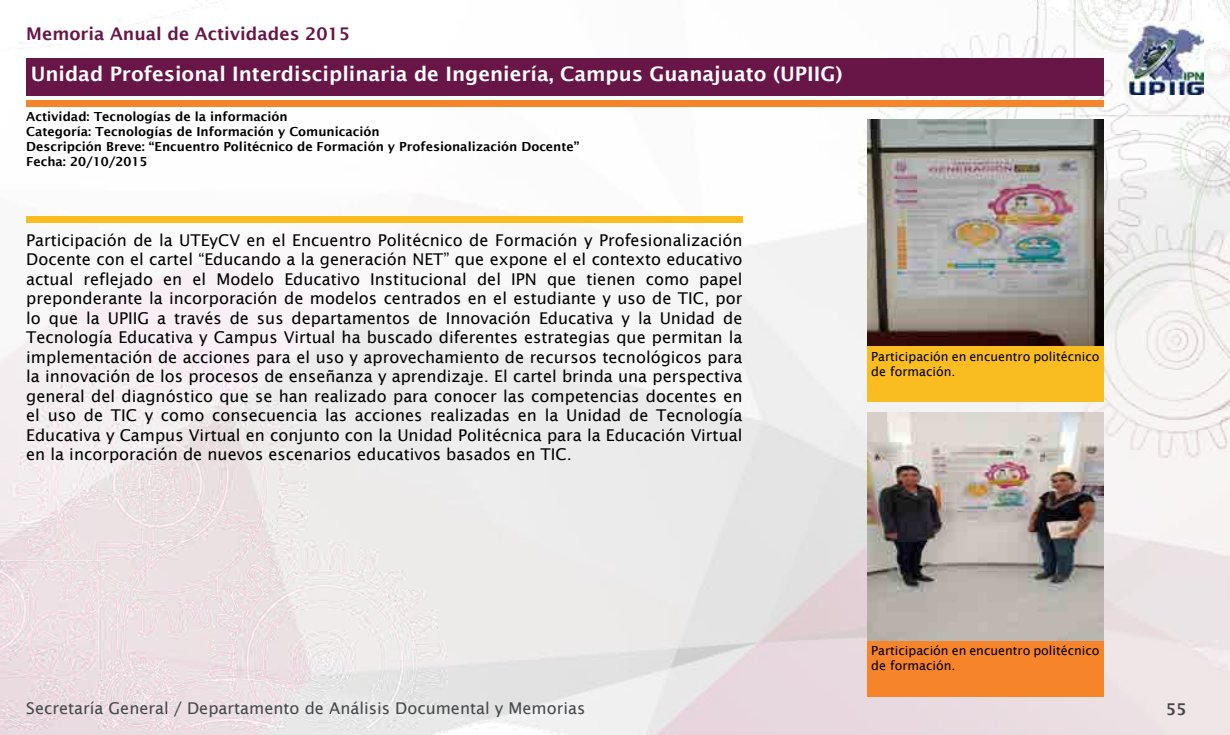
<style>
.page{position:relative;width:1230px;height:735px;background:#fff}
.page>*{position:absolute;margin:0;border:0;box-sizing:border-box;transform-origin:0 0}
.t1{font:600 20px "Lucida Sans";color:#fff}
.t2{font:600 17.5px "Lucida Sans";color:#681547}
.t3{font:16.25px/19.5px "Lucida Sans";color:#000;text-align:justify}
.t4{font:16.25px "Lucida Sans";color:#45484a}
.t5{font:600 16.25px "Lucida Sans";color:#45484a}
.t6{font:600 12.5px/15px "Lucida Sans";color:#000}
.t7{font:12.5px/15px "Lucida Sans";color:#000}
</style>
<div class="page">
<img style="left:0;top:0;width:1230px;height:735px">
<div style="left:26px;top:58px;width:1078px;height:38px;background:#681547"></div>
<div style="left:26px;top:216px;width:716px;height:7px;background:#f9bc21"></div>
<div style="left:26px;top:100px;width:1078px;height:6px;background:#f6842a"></div>
<div style="left:868px;top:345px;width:236px;height:57px;background:#f9bc21"></div>
<div style="left:868px;top:640px;width:236px;height:56px;background:#f6842a"></div>
<img style="left:868px;top:119px;width:235px;height:226px">
<img style="left:868px;top:412px;width:235px;height:228px">
<img style="left:1129px;top:21px;width:75px;height:74px">
<p class="t2" style="left:26px;top:24px;width:325px">Memoria Anual de Actividades 2015</p>
<p class="t1" style="left:31px;top:63px;width:813px">Unidad Profesional Interdisciplinaria de Ingeniería, Campus Guanajuato (UPIIG)</p>
<p class="t6" style="left:26px;top:109px;width:555px">Actividad: Tecnologías de la información<br>Categoría: Tecnologías de Información y Comunicación<br>Descripción Breve: “Encuentro Politécnico de Formación y Profesionalización Docente” Fecha: 20/10/2015</p>
<p class="t3" style="left:26px;top:230px;width:718px">Participación de la UTEyCV en el Encuentro Politécnico de Formación y Profesionalización Docente con el cartel “Educando a la generación NET” que expone el el contexto educativo actual reflejado en el Modelo Educativo Institucional del IPN que tienen como papel preponderante la incorporación de modelos centrados en el estudiante y uso de TIC, por lo que la UPIIG a través de sus departamentos de Innovación Educativa y la Unidad de Tecnología Educativa y Campus Virtual ha buscado diferentes estrategias que permitan la implementación de acciones para el uso y aprovechamiento de recursos tecnológicos para la innovación de los procesos de enseñanza y aprendizaje. El cartel brinda una perspectiva general del diagnóstico que se han realizado para conocer las competencias docentes en el uso de TIC y como consecuencia las acciones realizadas en la Unidad de Tecnología Educativa y Campus Virtual en conjunto con la Unidad Politécnica para la Educación Virtual en la incorporación de nuevos escenarios educativos basados en TIC.</p>
<p class="t7" style="left:871px;top:349px;width:230px">Participación en encuentro politécnico de formación.</p>
<p class="t7" style="left:871px;top:643px;width:230px">Participación en encuentro politécnico de formación.</p>
<p class="t4" style="left:26px;top:699px;width:561px">Secretaría General / Departamento de Análisis Documental y Memorias</p>
<p class="t5" style="left:1166px;top:700px;width:22px">55</p>
</div>
